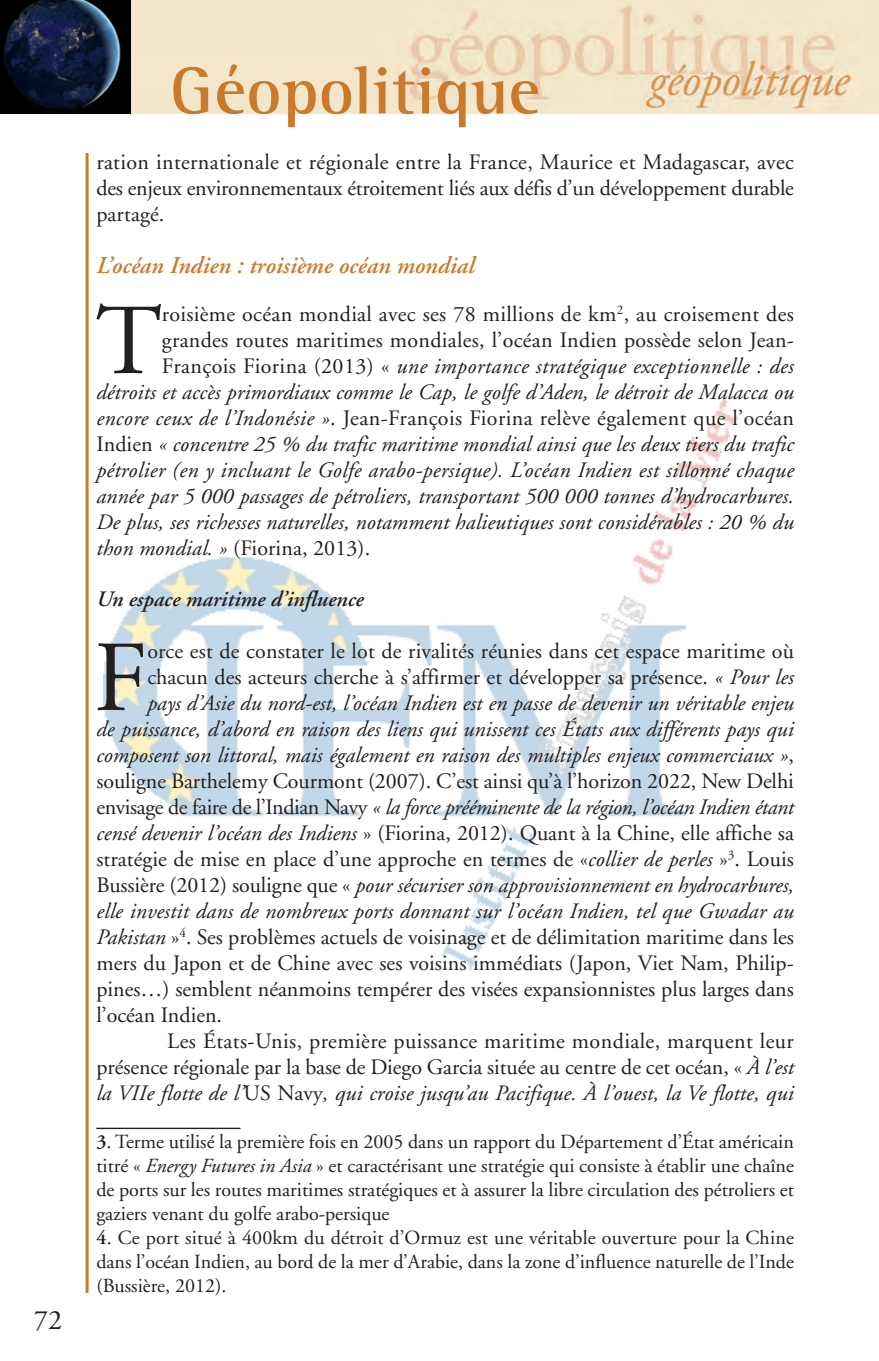
<style>
.page{position:relative;width:879px;height:1361px;background:#fff}
.page>*{position:absolute;margin:0;border:0;box-sizing:border-box;transform-origin:0 0}
.t1{font:100.4px "Adobe Garamond";color:#231f20}
.t2{font:700 68px "Rotis Semi Serif";letter-spacing:.005em;color:#c97a2d}
.t3{font:28px "Adobe Garamond";color:#231f20}
.t4{font:italic 600 24px "Adobe Garamond";color:#c97a2d}
.t5{font:22px/26px "Adobe Garamond";color:#231f20;text-align:justify}
.t6{font:italic 22px "Adobe Garamond";letter-spacing:.005em;color:#231f20}
.t7{font:22px "Adobe Garamond";letter-spacing:.02em;color:#231f20}
.t8{font:italic 22px "Adobe Garamond";letter-spacing:-.02em;color:#231f20}
.t9{font:italic 600 22px "Adobe Garamond";color:#231f20}
.t10{font:20px/24px "Adobe Garamond";color:#231f20;text-align:justify}
.s1{font-style:normal}
.s2{font-style:italic}
.s3{font-weight:600}
</style>
<div class="page">
<img style="left:103px;top:398px;width:636px;height:573px">
<hr style="left:86px;top:153px;width:3px;height:1140px;background:#c97a2d">
<hr style="left:96px;top:1127px;width:144px;height:2px;background:#231f20">
<img style="left:130px;top:0;width:749px;height:113px">
<img style="left:0;top:0;width:130px;height:113px">
<p class="t3" style="left:34px;top:1308px;width:29px">72</p>
<h2 class="t2" style="left:170px;top:66px;width:371px">Géopolitique</h2>
<p class="t5" style="left:96px;top:151px;width:699px">ration internationale et régionale entre la France, Maurice et Madagascar, avec des enjeux environnementaux étroitement liés aux défis d’un développement durable partagé.</p>
<p class="t4" style="left:96px;top:256px;width:379px">L’océan Indien : troisième océan mondial</p>
<h1 class="t1" style="left:96px;top:301px;width:68px">T</h1>
<p class="t5" style="left:162px;top:303px;width:633px">roisième océan mondial avec ses 78 millions de km<sup>2</sup>, au croisement des</p>
<p class="t5" style="left:162px;top:329px;width:633px">grandes routes maritimes mondiales, l’océan Indien possède selon Jean-</p>
<p class="t6" style="left:162px;top:357px;width:633px"><span class="s1">François Fiorina (2013) «</span> une importance stratégique exceptionnelle : des</p>
<p class="t6" style="left:96px;top:383px;width:699px">détroits et accès primordiaux comme le Cap, le golfe d’Aden, le détroit de Malacca ou</p>
<p class="t7" style="left:96px;top:409px;width:699px"><span class="s2">encore ceux de l’Indonésie »</span>. Jean-François Fiorina relève également que l’océan</p>
<p class="t6" style="left:96px;top:435px;width:699px"><span class="s1">Indien</span> « concentre 25 % du trafic maritime mondial ainsi que les deux tiers du trafic</p>
<p class="t6" style="left:96px;top:461px;width:699px">pétrolier (en y incluant le Golfe arabo-persique). L’océan Indien est sillonné chaque</p>
<p class="t6" style="left:96px;top:487px;width:699px">année par 5 000 passages de pétroliers, transportant 500 000 tonnes d’hydrocarbures.</p>
<p class="t6" style="left:96px;top:513px;width:699px">De plus, ses richesses naturelles, notamment halieutiques sont considérables : 20 % du</p>
<p class="t5" style="left:96px;top:537px;width:275px"><span class="s2">thon mondial. »</span> (Fiorina, 2013).</p>
<p class="t9" style="left:96px;top:590px;width:269px">Un espace maritime d’influence</p>
<h1 class="t1" style="left:94px;top:637px;width:56px">F</h1>
<p class="t5" style="left:147px;top:640px;width:648px">orce est de constater le lot de rivalités réunies dans cet espace maritime où</p>
<p class="t5" style="left:147px;top:666px;width:648px">chacun des acteurs cherche à s’affirmer et développer sa présence. <span class="s2">« Pour les</span></p>
<p class="t6" style="left:147px;top:694px;width:648px">pays d’Asie du nord-est, l’océan Indien est en passe de devenir un véritable enjeu</p>
<p class="t6" style="left:96px;top:720px;width:699px">de puissance, d’abord en raison des liens qui unissent ces États aux différents pays qui</p>
<p class="t6" style="left:96px;top:746px;width:699px">composent son littoral, mais également en raison des multiples enjeux commerciaux »<span class="s1">,</span></p>
<p class="t5" style="left:96px;top:770px;width:699px">souligne Barthelemy Courmont (2007). C’est ainsi qu’à l’horizon 2022, New Delhi</p>
<p class="t8" style="left:96px;top:798px;width:699px"><span class="s1">envisage de faire de l’Indian Navy</span> « la force prééminente de la région, l’océan Indien étant</p>
<p class="t5" style="left:96px;top:822px;width:699px"><span class="s2">censé devenir l’océan des Indiens</span> » (Fiorina, 2012). Quant à la Chine, elle affiche sa</p>
<p class="t5" style="left:96px;top:848px;width:699px">stratégie de mise en place d’une approche en termes de «<span class="s2">collier de perles</span> »<sup>3</sup>. Louis</p>
<p class="t6" style="left:96px;top:876px;width:699px"><span class="s1">Bussière (2012) souligne que «</span> pour sécuriser son approvisionnement en hydrocarbures,</p>
<p class="t6" style="left:96px;top:902px;width:699px">elle investit dans de nombreux ports donnant sur l’océan Indien, tel que Gwadar au</p>
<p class="t5" style="left:96px;top:926px;width:699px"><span class="s2">Pakistan</span> »<sup>4</sup>. Ses problèmes actuels de voisinage et de délimitation maritime dans les</p>
<p class="t5" style="left:96px;top:952px;width:699px">mers du Japon et de Chine avec ses voisins immédiats (Japon, Viet Nam, Philip-</p>
<p class="t5" style="left:96px;top:978px;width:699px">pines…) semblent néanmoins tempérer des visées expansionnistes plus larges dans</p>
<p class="t5" style="left:96px;top:1004px;width:127px">l’océan Indien.</p>
<p class="t7" style="left:167px;top:1032px;width:628px">Les États-Unis, première puissance maritime mondiale, marquent leur</p>
<p class="t5" style="left:96px;top:1056px;width:699px">présence régionale par la base de Diego Garcia située au centre de cet océan, « <span class="s2">À l’est</span></p>
<p class="t6" style="left:96px;top:1084px;width:699px">la VIIe flotte de l’<span class="s1">US Navy</span>, qui croise jusqu’au Pacifique. À l’ouest, la Ve flotte, qui</p>
<p class="t10" style="left:96px;top:1131px;width:699px"><span class="s3">3</span>. Terme utilisé la première fois en 2005 dans un rapport du Département d’État américain titré « <span class="s2">Energy Futures in Asia</span> » et caractérisant une stratégie qui consiste à établir une chaîne de ports sur les routes maritimes stratégiques et à assurer la libre circulation des pétroliers et gaziers venant du golfe arabo-persique</p>
<p class="t10" style="left:96px;top:1227px;width:699px"><span class="s3">4</span>. Ce port situé à 400km du détroit d’Ormuz est une véritable ouverture pour la Chine dans l’océan Indien, au bord de la mer d’Arabie, dans la zone d’influence naturelle de l’Inde (Bussière, 2012).</p>
</div>
